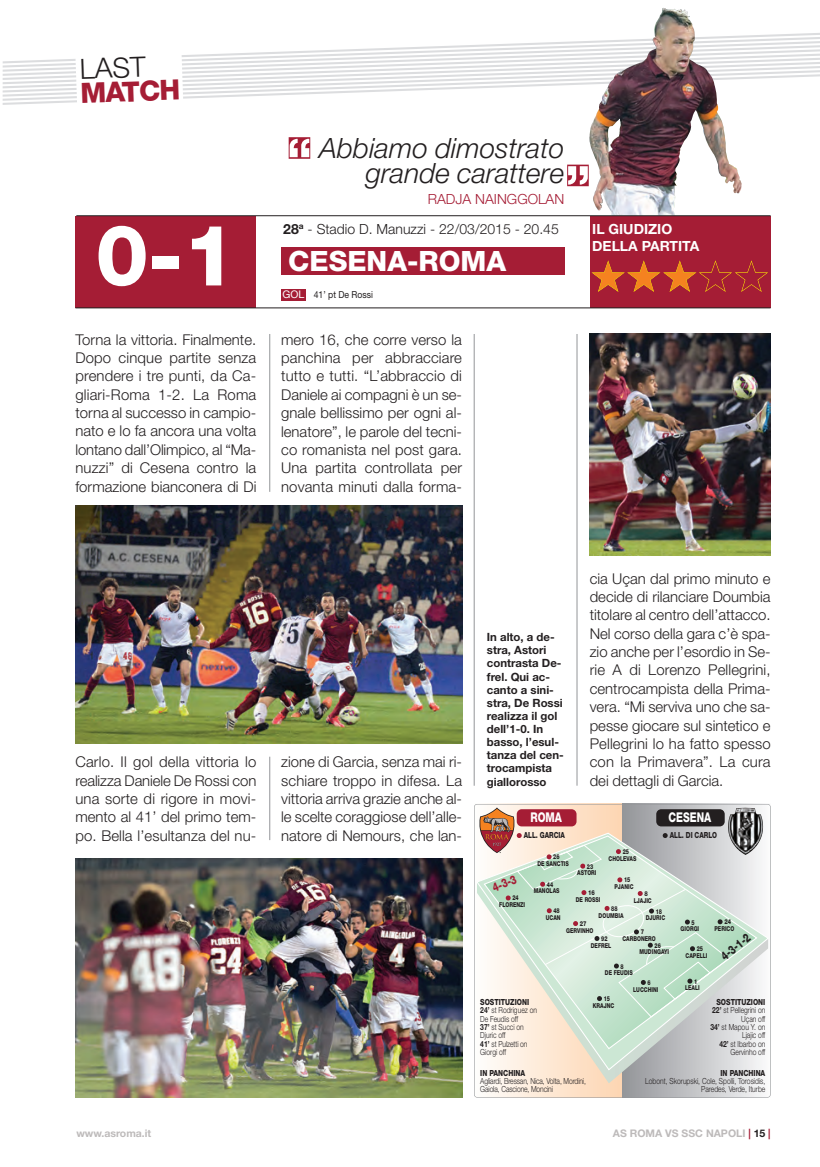
<style>
.page{position:relative;width:820px;height:1167px;background:#fff}
.page>*{position:absolute;margin:0;border:0;box-sizing:border-box;transform-origin:0 0}
.t1{font:800 84.52px "Helvetica Neue LT Pro";color:#fff}
.t2{font:italic 300 28px/25.4px "Helvetica Neue LT Pro";color:#231f20;text-align:right}
.t3{font:800 28px "Helvetica Neue LT Pro";color:#fff}
.t4{font:800 28px "Helvetica Neue LT Pro";color:#a51d35}
.t5{font:300 28px "Helvetica Neue LT Pro";color:#231f20}
.t6{font:300 14.88px/18.4px "Helvetica Neue LT Pro";letter-spacing:.005em;color:#231f20;text-align:justify}
.t7{font:300 14px "Helvetica Neue LT Pro";color:#231f20}
.t8{font:700 14px/16.8px "Helvetica Neue LT Pro";color:#fff}
.t9{font:300 14px "Helvetica Neue LT Pro";color:#a51d35}
.t10{font:800 13.47px "Helvetica Neue LT Pro";color:#fff;scale:.75 1}
.t11{font:800 12.25px "Helvetica Neue LT Pro";color:#231f20;scale:.75 1}
.t12{font:800 12.25px "Helvetica Neue LT Pro";color:#a51d35;scale:.75 1}
.t13{font:700 11.38px/13.1px "Helvetica Neue LT Pro";color:#231f20}
.t14{font:700 10.5px "Helvetica Neue LT Pro";color:#bdbaba}
.t15{font:10.5px "Helvetica Neue LT Pro";color:#fff}
.t16{font:9.62px "Helvetica Neue LT Pro";color:#231f20;scale:.9 1}
.t17{font:300 8.4px/8.4px "Helvetica Neue LT Pro";color:#231f20;scale:.8 1}
.t18{font:800 8.4px "Helvetica Neue LT Pro";color:#231f20;scale:.75 1}
.t19{font:800 8.4px "Helvetica Neue LT Pro";color:#231f20;scale:.8 1}
.t20{font:800 6.65px/6.6px "Helvetica Neue LT Pro";color:#231f20;scale:.75 1}
.t21{font:800 6.65px/6.6px "Helvetica Neue LT Pro";color:#231f20;scale:.8 1}
.s1{font-weight:700}
.s2{font-size:10.5px;color:#fff}
.s3{font-weight:800}
.s4{color:#a51d35}
.s5{color:#231f20}
</style>
<div class="page">
<svg style="left:3px;top:33px;width:816px;height:72px"></svg>
<img style="left:588px;top:8px;width:153px;height:186px">
<svg style="left:75px;top:53px;width:108px;height:52px"></svg>
<div style="left:589px;top:216px;width:181px;height:92px;background:#a51d35"></div>
<div style="left:474px;top:804px;width:148px;height:293px;background:linear-gradient(to right,#fefefc,#fdd5b1)"></div>
<svg style="left:622px;top:804px;width:148px;height:293px"></svg>
<div style="left:75px;top:216px;width:181px;height:92px;background:#a51d35"></div>
<div style="left:281px;top:247px;width:283px;height:28px;background:#a51d35"></div>
<svg style="left:288px;top:137px;width:22px;height:22px"></svg>
<svg style="left:567px;top:165px;width:21px;height:21px"></svg>
<svg style="left:477px;top:1071px;width:290px;height:12px;background:#dfd7cf"></svg>
<svg style="left:476px;top:832px;width:292px;height:239px"></svg>
<svg style="left:482px;top:835px;width:276px;height:215px;background:#dadfd7"></svg>
<div style="left:474px;top:804px;width:296px;height:293px;border:1px solid #939598;border-radius:3px"></div>
<img style="left:729px;top:807px;width:32px;height:19px">
<svg style="left:479px;top:807px;width:250px;height:211px;background:#d2dacc"></svg>
<div style="left:656px;top:809px;width:68px;height:17px;background:#231f20;border-radius:5px"></div>
<hr style="left:75px;top:308px;width:695px;height:1px;background:#231f20">
<svg style="left:591px;top:260px;width:176px;height:32px"></svg>
<hr style="left:76px;top:215px;width:694px;height:1px;background:#231f20">
<img style="left:589px;top:334px;width:181px;height:221px">
<hr style="left:473px;top:334px;width:1px;height:452px;background:#939598">
<hr style="left:576px;top:334px;width:1px;height:451px;background:#939598">
<img style="left:75px;top:506px;width:387px;height:238px">
<img style="left:75px;top:859px;width:387px;height:238px">
<hr style="left:269px;top:334px;width:1px;height:158px;background:#939598">
<hr style="left:269px;top:756px;width:1px;height:84px;background:#939598">
<div style="left:281px;top:289px;width:25px;height:12px;background:#a51d35"></div>
<h2 class="t5" style="left:79px;top:59px;width:67px;rotate:-2deg">LAST</h2>
<h2 class="t4" style="left:80px;top:83px;width:101px;rotate:-2deg">MATCH</h2>
<h1 class="t1" style="left:95px;top:225px;width:142px">0-1</h1>
<p class="t6" style="left:75px;top:331px;width:182px">Torna la vittoria. Finalmente.<br>Dopo cinque partite senza prendere i tre punti, da Ca&shy;gliari-Roma 1-2. La Roma torna al successo in campio&shy;nato e lo fa ancora una volta lontano dall’Olimpico, al “Ma&shy;nuzzi” di Cesena contro la formazione bianconera di Di</p>
<h2 class="t2" style="left:319px;top:137px;width:246px">Abbiamo dimostrato grande carattere</h2>
<p class="t9" style="left:427px;top:194px;width:138px">RADJA NAINGGOLAN</p>
<p class="t7" style="left:283px;top:224px;width:277px"><span class="s1">28</span><sup>a</sup> - Stadio D. Manuzzi - 22/03/2015 - 20.45</p>
<h2 class="t3" style="left:288px;top:251px;width:219px">CESENA-ROMA</h2>
<p class="t15" style="left:284px;top:289px;width:23px">GOL</p>
<p class="t16" style="left:282px;top:291px;width:102px"><span class="s2">GOL</span> 41’ pt De Rossi</p>
<p class="t6" style="left:281px;top:331px;width:182px">mero 16, che corre verso la panchina per abbracciare tutto e tutti. “L’abbraccio di Daniele ai compagni è un se&shy;gnale bellissimo per ogni al&shy;lenatore”, le parole del tecni&shy;co romanista nel post gara.<br>Una partita controllata per novanta minuti dalla forma-</p>
<p class="t8" style="left:592px;top:222px;width:109px">IL GIUDIZIO<br>DELLA PARTITA</p>
<p class="t6" style="left:75px;top:754px;width:182px">Carlo. Il gol della vittoria lo realizza Daniele De Rossi con una sorte di rigore in movi&shy;mento al 41’ del primo tem&shy;po. Bella l’esultanza del nu-</p>
<p class="t6" style="left:281px;top:754px;width:182px">zione di Garcia, senza mai ri&shy;schiare troppo in difesa. La vittoria arriva grazie anche al&shy;le scelte coraggiose dell’alle&shy;natore di Nemours, che lan-</p>
<p class="t13" style="left:486px;top:631px;width:78px">In alto, a de&shy;stra, Astori contrasta De&shy;frel. Qui ac&shy;canto a sini&shy;stra, De Rossi realizza il gol dell’1-0. In basso, l’esul&shy;tanza del cen&shy;trocampista giallorosso</p>
<p class="t10" style="left:530px;top:812px;width:44px">ROMA</p>
<p class="t18" style="left:523px;top:832px;width:56px">ALL. GARCIA</p>
<p class="t6" style="left:589px;top:570px;width:182px">cia Uçan dal primo minuto e decide di rilanciare Doumbia titolare al centro dell’attacco.<br>Nel corso della gara c’è spa&shy;zio anche per l’esordio in Se&shy;rie A di Lorenzo Pellegrini, centrocampista della Prima&shy;vera. “Mi serviva uno che sa&shy;pesse giocare sul sintetico e Pellegrini lo ha fatto spesso con la Primavera”. La cura dei dettagli di Garcia.</p>
<p class="t10" style="left:668px;top:812px;width:58px">CESENA</p>
<p class="t18" style="left:669px;top:832px;width:65px">ALL. DI CARLO</p>
<p class="t12" style="left:491px;top:883px;width:35px;rotate:-21deg">4-3-3</p>
<p class="t20" style="left:499px;top:895px;width:36px;text-indent:13px">24<br>FLORENZI</p>
<p class="t20" style="left:537px;top:854px;width:44px;text-indent:16px">26<br>DE SANCTIS</p>
<p class="t20" style="left:577px;top:863px;width:27px;text-indent:10px">23<br>ASTORI</p>
<p class="t20" style="left:608px;top:849px;width:39px;text-indent:14px">25<br>CHOLEVAS</p>
<p class="t20" style="left:614px;top:877px;width:27px;text-indent:10px">15<br>PJANIC</p>
<p class="t20" style="left:533px;top:881px;width:36px;text-indent:13px">44<br>MANOLAS</p>
<p class="t21" style="left:575px;top:890px;width:32px;text-indent:12px">16<br>DE ROSSI</p>
<p class="t20" style="left:598px;top:906px;width:35px;text-indent:13px">88<br>DOUMBIA</p>
<p class="t21" style="left:633px;top:891px;width:24px;text-indent:11px">8<br>LJAJIC</p>
<p class="t20" style="left:545px;top:908px;width:21px;text-align:right">48<br>UCAN</p>
<p class="t20" style="left:645px;top:908px;width:28px;text-indent:10px">18<br>DJURIC</p>
<p class="t21" style="left:566px;top:921px;width:36px;text-indent:14px">27<br>GERVINHO</p>
<p class="t21" style="left:622px;top:929px;width:43px;text-indent:18px">7<br>CARBONERO</p>
<p class="t20" style="left:590px;top:936px;width:29px;text-indent:10px">92<br>DEFREL</p>
<p class="t20" style="left:639px;top:942px;width:41px;text-indent:15px">26<br>MUDINGAYI</p>
<p class="t20" style="left:604px;top:963px;width:39px;text-indent:16px">8<br>DE FEUDIS</p>
<p class="t20" style="left:633px;top:980px;width:35px;text-indent:14px">6<br>LUCCHINI</p>
<p class="t17" style="left:480px;top:998px;width:73px"><span class="s3">SOSTITUZIONI<br></span><span class="s1">24’</span> st Rodriguez on<br>De Feudis off<br><span class="s1">37’</span> st Succi on<br>Djuric off<br><span class="s1">41’</span> st Pulzetti on<br>Giorgi off</p>
<p class="t20" style="left:592px;top:996px;width:30px;text-indent:11px">15<br>KRAJNC</p>
<p class="t20" style="left:680px;top:919px;width:26px;text-indent:11px">5<br>GIORGI</p>
<p class="t21" style="left:714px;top:919px;width:26px;text-indent:10px">24<br>PERICO</p>
<p class="t11" style="left:719px;top:953px;width:47px;rotate:-39deg">4-3-1-2</p>
<p class="t20" style="left:685px;top:946px;width:31px;text-indent:11px">25<br>CAPELLI</p>
<p class="t20" style="left:684px;top:978px;width:21px;text-indent:9px">1<br>LEALI</p>
<p class="t17" style="left:710px;top:998px;width:70px;text-align:right"><span class="s3">SOSTITUZIONI<br></span><span class="s1">22’</span> st Pellegrini on<br>Uçan off<br><span class="s1">34’</span> st Mapou Y. on<br>Ljajic off<br><span class="s1">42’</span> st Ibarbo on<br>Gervinho off</p>
<p class="t19" style="left:480px;top:1069px;width:58px">IN PANCHINA</p>
<p class="t17" style="left:480px;top:1077px;width:134px">Agliardi, Bressan, Nica, Volta, Mordini,<br>Gaiola, Cascione, Moncini</p>
<p class="t19" style="left:720px;top:1069px;width:58px">IN PANCHINA</p>
<p class="t17" style="left:645px;top:1077px;width:151px;text-align:right">Lobont, Skorupski, Cole, Spolli, Torosidis,<br>Paredes, Verde, Iturbe</p>
<p class="t14" style="left:76px;top:1129px;width:76px">www.asroma.it</p>
<p class="t14" style="left:612px;top:1130px;width:159px">AS ROMA VS SSC NAPOLI <span class="s4">|</span> <span class="s5">15</span> <span class="s4">|</span></p>
</div>
